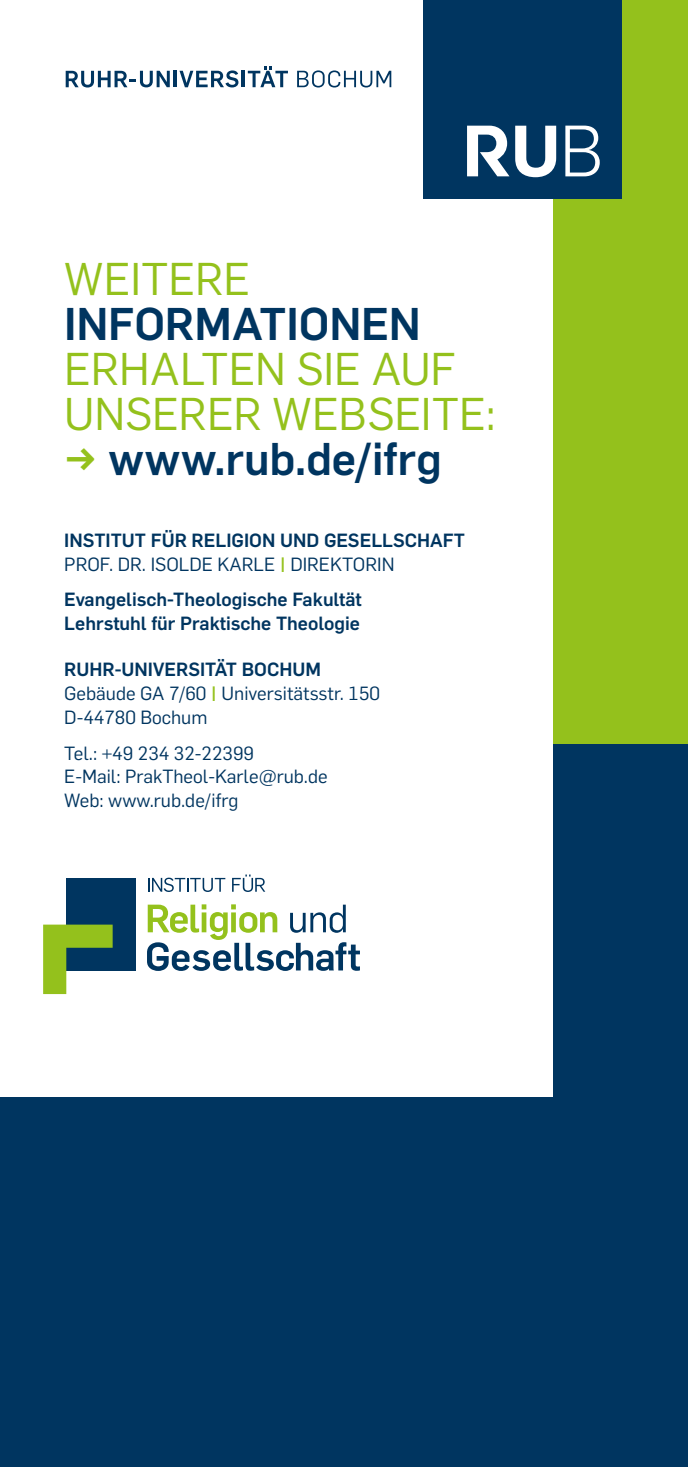
<style>
.page{position:relative;width:688px;height:1467px;background:#fff}
.page>*{position:absolute;margin:0;border:0;box-sizing:border-box;transform-origin:0 0}
.t1{font:45px/45px "Rub Flama";color:#94c11c}
.t2{font:700 45px "Rub Flama";letter-spacing:-.005em;color:#003560}
.t3{font:18.75px/23.8px "Rub Flama";color:#003560}
.t4{font:700 18.75px/23.8px "Rub Flama";color:#003560}
.s1{color:#94c11c}
.s2{font-weight:400}
.s3{font-weight:700}
.s4{font-weight:700;color:#94c11c}
</style>
<div class="page">
<div style="left:0;top:0;width:687px;height:1292px;background:#94c11c"></div>
<div style="left:0;top:744px;width:687px;height:723px;background:#003560"></div>
<div style="left:0;top:0;width:552px;height:1096px;background:#fff"></div>
<svg style="left:148px;top:878px;width:77px;height:14px"></svg>
<svg style="left:232px;top:874px;width:33px;height:18px"></svg>
<svg style="left:147px;top:904px;width:213px;height:67px"></svg>
<div style="left:66px;top:878px;width:70px;height:93px;background:#003560"></div>
<svg style="left:43px;top:925px;width:70px;height:69px"></svg>
<div style="left:423px;top:0;width:198px;height:198px;background:#003560"></div>
<svg style="left:565px;top:126px;width:34px;height:50px"></svg>
<svg style="left:515px;top:126px;width:41px;height:51px"></svg>
<svg style="left:467px;top:126px;width:42px;height:50px"></svg>
<svg style="left:297px;top:70px;width:94px;height:18px"></svg>
<svg style="left:248px;top:66px;width:40px;height:21px"></svg>
<hr style="left:242px;top:71px;width:3px;height:16px;background:#003560">
<svg style="left:179px;top:70px;width:59px;height:17px"></svg>
<hr style="left:174px;top:71px;width:3px;height:16px;background:#003560">
<svg style="left:66px;top:71px;width:104px;height:17px"></svg>
<h1 class="t1" style="left:64px;top:253px;width:187px">WEITERE</h1>
<h1 class="t2" style="left:64px;top:291px;width:358px">INFORMATIONEN</h1>
<h1 class="t1" style="left:64px;top:343px;width:433px">ERHALTEN SIE AUF<br>UNSERER WEBSEITE:</h1>
<h1 class="t2" style="left:64px;top:426px;width:379px"><span class="s1">→</span> www.rub.de/ifrg</h1>
<p class="t4" style="left:64px;top:527px;width:402px">INSTITUT FÜR RELIGION UND GESELLSCHAFT<br><span class="s2">PROF. DR. ISOLDE KARLE</span> <span class="s1">|</span> <span class="s2">DIREKTORIN</span></p>
<p class="t4" style="left:64px;top:586px;width:299px">Evangelisch-Theologische Fakultät<br>Lehrstuhl für Praktische Theologie</p>
<p class="t3" style="left:64px;top:657px;width:317px"><span class="s3">RUHR-UNIVERSITÄT BOCHUM<br></span>Gebäude GA 7/60 <span class="s4">|</span> Universitätsstr. 150<br>D-44780 Bochum</p>
<p class="t3" style="left:64px;top:740px;width:265px">Tel.: +49 234 32-22399<br>E-Mail: PrakTheol-Karle@rub.de<br>Web: www.rub.de/ifrg</p>
</div>
